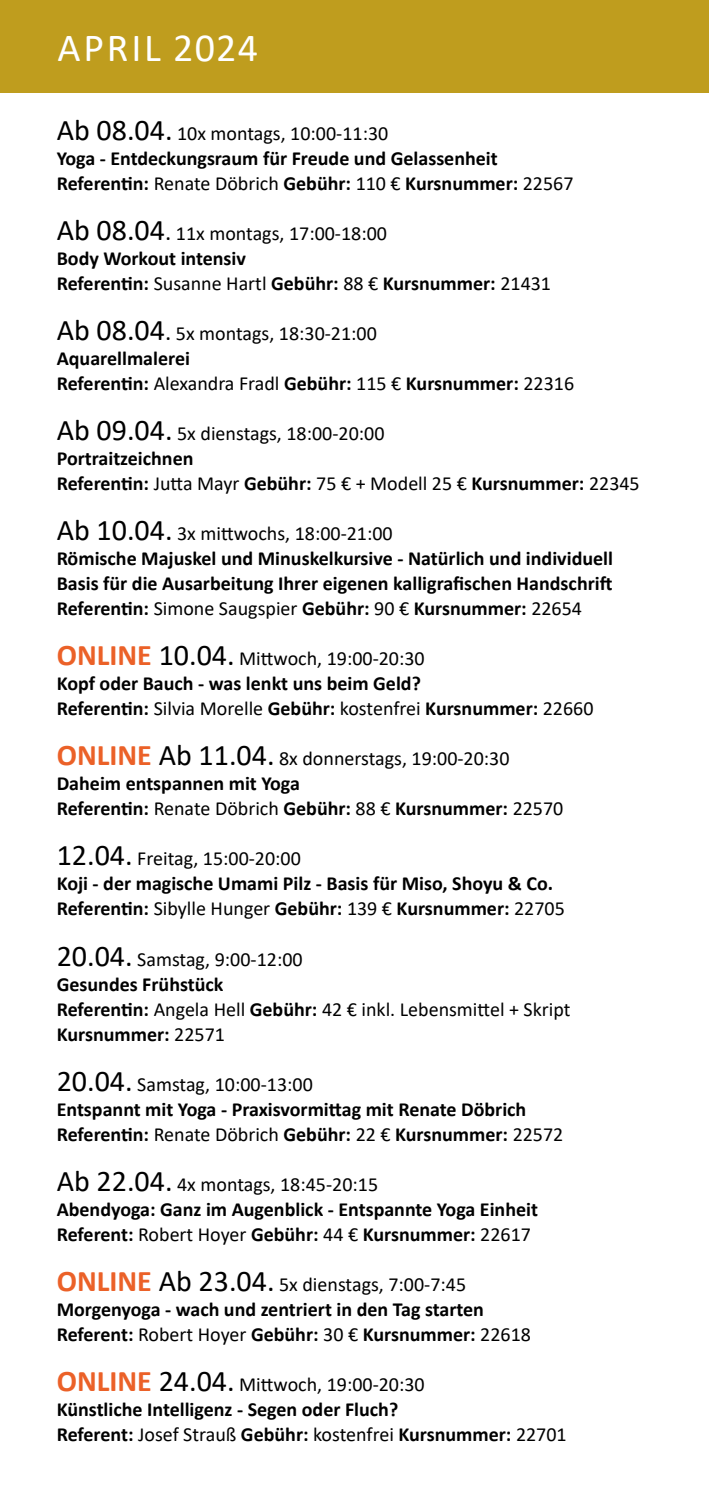
<style>
.page{position:relative;width:709px;height:1489px;background:#fff}
.page>*{position:absolute;margin:0;border:0;box-sizing:border-box;transform-origin:0 0}
.t1{font:40px "Calibri";letter-spacing:.07em;color:#fff}
.t2{font:700 20px/25px "Calibri";color:#000}
.t3{font:20px/25px "Calibri";color:#000}
.s1{font-weight:400;font-size:30px}
.s2{font-weight:400}
.s3{font-weight:400;font-size:25px}
.s4{font-size:30px}
.s5{font-size:25px}
.s6{font-weight:700}
.s7{font-size:30px;color:#eb6128}
</style>
<div class="page">
<div style="left:0;top:0;width:709px;height:92px;background:#bf9d1e"></div>
<h1 class="t1" style="left:57px;top:20px;width:202px">APRIL 2024</h1>
<p class="t2" style="left:57px;top:121px;width:518px"><span class="s1">Ab 08.04.</span> <span class="s2">10x montags, 10:00-11:30<br></span>Yoga - Entdeckungsraum für Freude und Gelassenheit<br>Referentin: <span class="s2">Renate Döbrich</span> Gebühr: <span class="s2">110 €</span> Kursnummer: <span class="s2">22567</span></p>
<p class="t2" style="left:57px;top:221px;width:496px"><span class="s1">Ab 08.04</span><span class="s3">.</span> <span class="s2">11x montags, 17:00-18:00<br></span>Body Workout intensiv<br>Referentin: <span class="s2">Susanne Hartl</span> Gebühr: <span class="s2">88 €</span> Kursnummer: <span class="s2">21431</span></p>
<p class="t3" style="left:57px;top:320px;width:519px"><span class="s4">Ab 08.04</span><span class="s5">.</span> 5x montags, 18:30-21:00<br><span class="s6">Aquarellmalerei<br>Referentin:</span> Alexandra Fradl <span class="s6">Gebühr:</span> 115 € <span class="s6">Kursnummer:</span> 22316</p>
<p class="t3" style="left:57px;top:420px;width:584px"><span class="s4">Ab 09.04.</span> 5x dienstags, 18:00-20:00<br><span class="s6">Portraitzeichnen<br>Referentin:</span> Jutta Mayr <span class="s6">Gebühr:</span> 75 € + Modell 25 € <span class="s6">Kursnummer:</span> 22345</p>
<p class="t2" style="left:57px;top:521px;width:558px"><span class="s1">Ab 10.04.</span> <span class="s2">3x mittwochs, 18:00-21:00<br></span>Römische Majuskel und Minuskelkursive - Natürlich und individuell Basis für die Ausarbeitung Ihrer eigenen kalligrafischen Handschrift Referentin: <span class="s2">Simone Saugspier</span> Gebühr: <span class="s2">90 €</span> Kursnummer: <span class="s2">22654</span></p>
<p class="t2" style="left:57px;top:646px;width:538px"><span class="s7">ONLINE</span> <span class="s1">10.04.</span> <span class="s2">Mittwoch, 19:00-20:30<br></span>Kopf oder Bauch - was lenkt uns beim Geld?<br>Referentin: <span class="s2">Silvia Morelle</span> Gebühr: <span class="s2">kostenfrei</span> Kursnummer: <span class="s2">22660</span></p>
<p class="t2" style="left:57px;top:746px;width:508px"><span class="s7">ONLINE</span> <span class="s1">Ab 11.04.</span> <span class="s2">8x donnerstags, 19:00-20:30<br></span>Daheim entspannen mit Yoga<br>Referentin: <span class="s2">Renate Döbrich</span> Gebühr: <span class="s2">88 €</span> Kursnummer: <span class="s2">22570</span></p>
<p class="t2" style="left:57px;top:846px;width:509px"><span class="s1">12.04.</span> <span class="s2">Freitag, 15:00-20:00<br></span>Koji - der magische Umami Pilz - Basis für Miso, Shoyu &amp; Co.<br>Referentin: <span class="s2">Sibylle Hunger</span> Gebühr: <span class="s2">139 €</span> Kursnummer: <span class="s2">22705</span></p>
<p class="t3" style="left:57px;top:945px;width:515px"><span class="s4">20.04.</span> Samstag, 9:00-12:00<br><span class="s6">Gesundes Frühstück<br>Referentin:</span> Angela Hell <span class="s6">Gebühr:</span> 42 € inkl. Lebensmittel + Skript <span class="s6">Kursnummer:</span> 22571</p>
<p class="t2" style="left:57px;top:1071px;width:508px"><span class="s1">20.04.</span> <span class="s2">Samstag, 10:00-13:00<br></span>Entspannt mit Yoga - Praxisvormittag mit Renate Döbrich<br>Referentin: <span class="s2">Renate Döbrich</span> Gebühr: <span class="s2">22 €</span> Kursnummer: <span class="s2">22572</span></p>
<p class="t2" style="left:57px;top:1171px;width:483px"><span class="s1">Ab 22.04.</span> <span class="s2">4x montags, 18:45-20:15<br></span>Abendyoga: Ganz im Augenblick - Entspannte Yoga Einheit<br>Referent: <span class="s2">Robert Hoyer</span> Gebühr: <span class="s2">44 €</span> Kursnummer: <span class="s2">22617</span></p>
<p class="t2" style="left:57px;top:1271px;width:476px"><span class="s7">ONLINE</span> <span class="s1">Ab 23.04.</span> <span class="s2">5x dienstags, 7:00-7:45<br></span>Morgenyoga - wach und zentriert in den Tag starten<br>Referent: <span class="s2">Robert Hoyer</span> Gebühr: <span class="s2">30 €</span> Kursnummer: <span class="s2">22618</span></p>
<p class="t2" style="left:57px;top:1371px;width:511px"><span class="s7">ONLINE</span> <span class="s1">24.04.</span> <span class="s2">Mittwoch, 19:00-20:30<br></span>Künstliche Intelligenz - Segen oder Fluch?<br>Referent: <span class="s2">Josef Strauß</span> Gebühr: <span class="s2">kostenfrei</span> Kursnummer: <span class="s2">22701</span></p>
</div>
